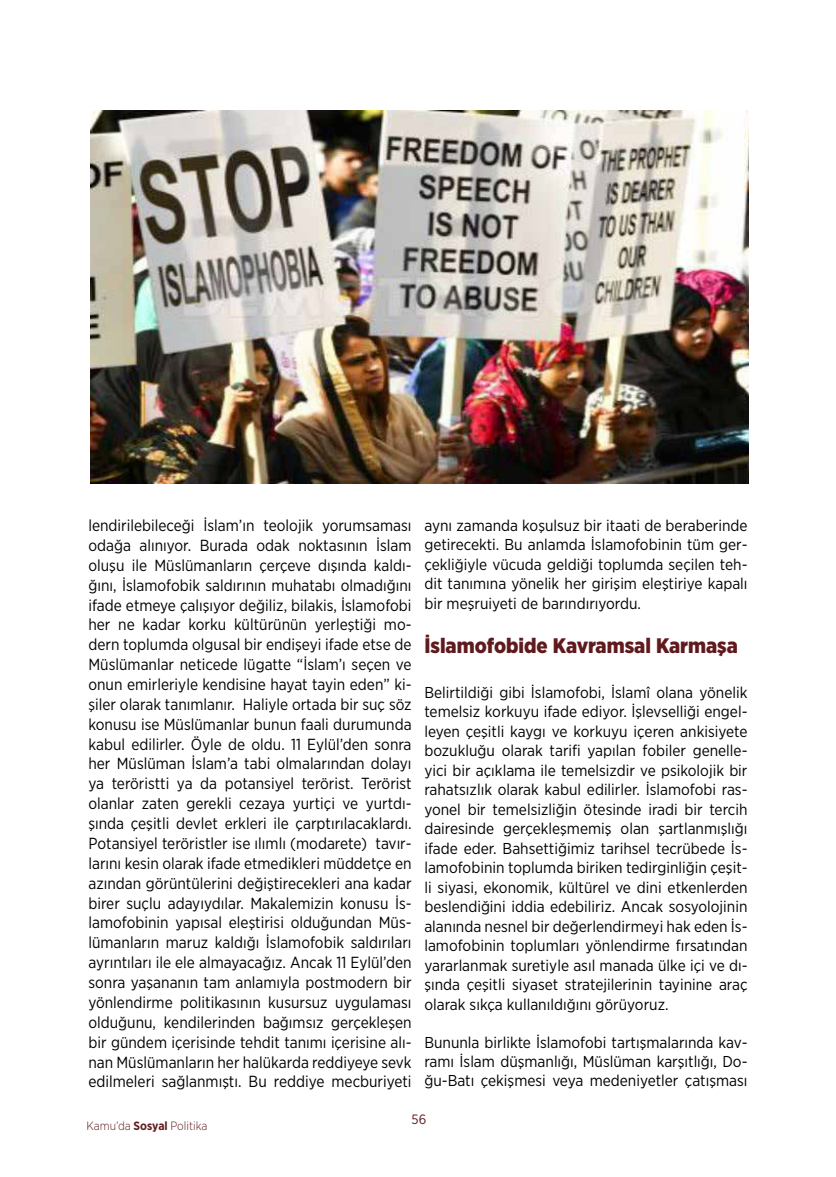
<style>
.page{position:relative;width:836px;height:1177px;background:#fff}
.page>*{position:absolute;margin:0;border:0;box-sizing:border-box;transform-origin:0 0}
.t1{font:900 21px "Gotham Narrow";color:#601a1e}
.t2{font:16.05px/19.8px "Gotham Narrow";color:#000;text-align:justify}
.t3{font:15.75px/19.5px "Gotham Narrow";color:#000;text-align:justify}
.t4{font:13.5px "Gotham Narrow";color:#601b1e}
.t5{font:300 12px "Gotham Narrow";color:#601c1e}
.s1{font-weight:700}
</style>
<div class="page">
<img style="left:90px;top:110px;width:658px;height:373px">
<p class="t2" style="left:88px;top:515px;width:325px">lendirilebileceği İslam’ın teolojik yorumsaması odağa alınıyor. Burada odak noktasının İslam oluşu ile Müslümanların çerçeve dışında kaldı&shy;ğını, İslamofobik saldırının muhatabı olmadığını ifade etmeye çalışıyor değiliz, bilakis, İslamofobi her ne kadar korku kültürünün yerleştiği mo&shy;dern toplumda olgusal bir endişeyi ifade etse de Müslümanlar neticede lügatte “İslam’ı seçen ve onun emirleriyle kendisine hayat tayin eden” ki&shy;şiler olarak tanımlanır. Haliyle ortada bir suç söz konusu ise Müslümanlar bunun faali durumunda kabul edilirler. Öyle de oldu. 11 Eylül’den sonra her Müslüman İslam’a tabi olmalarından dolayı ya teröristti ya da potansiyel terörist. Terörist olanlar zaten gerekli cezaya yurtiçi ve yurtdı&shy;şında çeşitli devlet erkleri ile çarptırılacaklardı.<br>Potansiyel teröristler ise ılımlı (modarete) tavır&shy;larını kesin olarak ifade etmedikleri müddetçe en azından görüntülerini değiştirecekleri ana kadar birer suçlu adayıydılar. Makalemizin konusu İs&shy;lamofobinin yapısal eleştirisi olduğundan Müs&shy;lümanların maruz kaldığı İslamofobik saldırıları ayrıntıları ile ele almayacağız. Ancak 11 Eylül’den sonra yaşananın tam anlamıyla postmodern bir yönlendirme politikasının kusursuz uygulaması olduğunu, kendilerinden bağımsız gerçekleşen bir gündem içerisinde tehdit tanımı içerisine alı&shy;nan Müslümanların her halükarda reddiyeye sevk edilmeleri sağlanmıştı. Bu reddiye mecburiyeti</p>
<p class="t3" style="left:424px;top:515px;width:325px">aynı zamanda koşulsuz bir itaati de beraberinde getirecekti. Bu anlamda İslamofobinin tüm ger&shy;çekliğiyle vücuda geldiği toplumda seçilen teh&shy;dit tanımına yönelik her girişim eleştiriye kapalı bir meşruiyeti de barındırıyordu.</p>
<h1 class="t1" style="left:424px;top:631px;width:315px">İslamofobide Kavramsal Karmaşa</h1>
<p class="t3" style="left:424px;top:682px;width:325px">Belirtildiği gibi İslamofobi, İslamî olana yönelik temelsiz korkuyu ifade ediyor. İşlevselliği engel&shy;leyen çeşitli kaygı ve korkuyu içeren ankisiyete bozukluğu olarak tarifi yapılan fobiler genelle&shy;yici bir açıklama ile temelsizdir ve psikolojik bir rahatsızlık olarak kabul edilirler. İslamofobi ras&shy;yonel bir temelsizliğin ötesinde iradi bir tercih dairesinde gerçekleşmemiş olan şartlanmışlığı ifade eder. Bahsettiğimiz tarihsel tecrübede İs&shy;lamofobinin toplumda biriken tedirginliğin çeşit&shy;li siyasi, ekonomik, kültürel ve dini etkenlerden beslendiğini iddia edebiliriz. Ancak sosyolojinin alanında nesnel bir değerlendirmeyi hak eden İs&shy;lamofobinin toplumları yönlendirme fırsatından yararlanmak suretiyle asıl manada ülke içi ve dı&shy;şında çeşitli siyaset stratejilerinin tayinine araç olarak sıkça kullanıldığını görüyoruz.</p>
<p class="t3" style="left:424px;top:1032px;width:325px;line-height:18.9px">Bununla birlikte İslamofobi tartışmalarında kav&shy;ramı İslam düşmanlığı, Müslüman karşıtlığı, Do&shy;ğu-Batı çekişmesi veya medeniyetler çatışması</p>
<p class="t5" style="left:87px;top:1117px;width:122px">Kamu’da <span class="s1">Sosyal</span> Politika</p>
<p class="t4" style="left:412px;top:1110px;width:16px">56</p>
</div>
